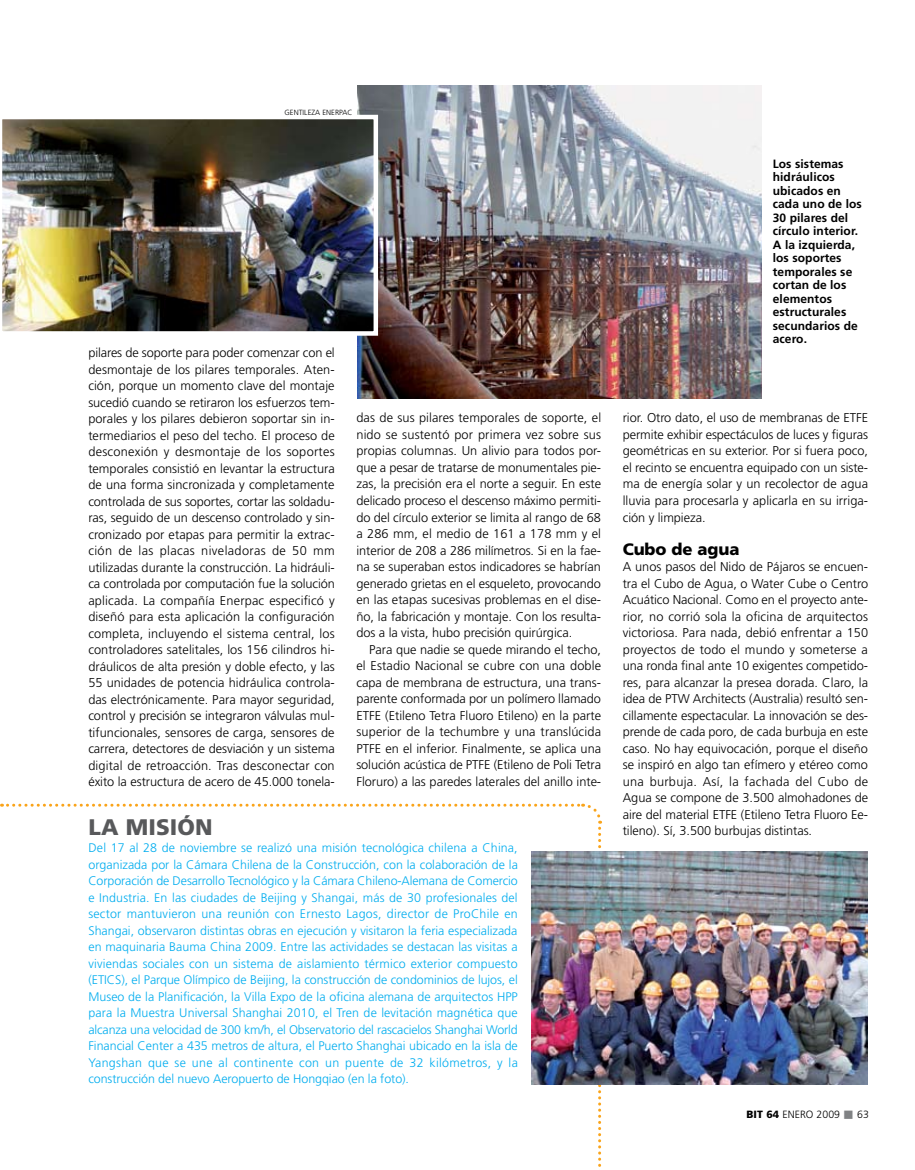
<style>
.page{position:relative;width:915px;height:1170px;background:#fff}
.page>*{position:absolute;margin:0;border:0;box-sizing:border-box;transform-origin:0 0}
.t1{font:900 22.5px "Frutiger";letter-spacing:.005em;color:#58595b}
.t2{font:900 16.5px "Frutiger";letter-spacing:-.005em;color:#000}
.t3{font:300 12.75px/16.5px "Frutiger";letter-spacing:-.005em;color:#000;text-align:justify}
.t4{font:300 12.45px/16.5px "Frutiger";color:#00adef;text-align:justify}
.t5{font:700 12px/13.5px "Frutiger";letter-spacing:.005em;color:#000}
.t6{font:300 10.5px "Frutiger";letter-spacing:.005em;color:#000}
.t7{font:300 7.5px "Frutiger";letter-spacing:.005em;color:#000}
.s1{font-weight:900}
.s2{color:#808284}
</style>
<div class="page">
<svg style="left:2px;top:803px;width:600px;height:364px"></svg>
<img style="left:531px;top:851px;width:336px;height:233px">
<img style="left:357px;top:85px;width:404px;height:313px">
<img style="left:2px;top:115px;width:376px;height:221px">
<p class="t7" style="left:284px;top:109px;width:70px">Gentileza enerpac</p>
<p class="t3" style="left:88px;top:344px;width:248px">pilares de soporte para poder comenzar con el desmontaje de los pilares temporales. Aten&shy;ción, porque un momento clave del montaje sucedió cuando se retiraron los esfuerzos tem&shy;porales y los pilares debieron soportar sin in&shy;termediarios el peso del techo. El proceso de desconexión y desmontaje de los soportes temporales consistió en levantar la estructura de una forma sincronizada y completamente controlada de sus soportes, cortar las soldadu&shy;ras, seguido de un descenso controlado y sin&shy;cronizado por etapas para permitir la extrac&shy;ción de las placas niveladoras de 50 mm utilizadas durante la construcción. La hidráuli&shy;ca controlada por computación fue la solución aplicada. La compañía Enerpac especificó y diseñó para esta aplicación la configuración completa, incluyendo el sistema central, los controladores satelitales, los 156 cilindros hi&shy;dráulicos de alta presión y doble efecto, y las 55 unidades de potencia hidráulica controla&shy;das electrónicamente. Para mayor seguridad, control y precisión se integraron válvulas mul&shy;tifuncionales, sensores de carga, sensores de carrera, detectores de desviación y un sistema digital de retroacción. Tras desconectar con éxito la estructura de acero de 45.000 tonela-</p>
<p class="t3" style="left:356px;top:410px;width:246px">das de sus pilares temporales de soporte, el nido se sustentó por primera vez sobre sus propias columnas. Un alivio para todos por&shy;que a pesar de tratarse de monumentales pie&shy;zas, la precisión era el norte a seguir. En este delicado proceso el descenso máximo permiti&shy;do del círculo exterior se limita al rango de 68 a 286 mm, el medio de 161 a 178 mm y el interior de 208 a 286 milímetros. Si en la fae&shy;na se superaban estos indicadores se habrían generado grietas en el esqueleto, provocando en las etapas sucesivas problemas en el dise&shy;ño, la fabricación y montaje. Con los resulta&shy;dos a la vista, hubo precisión quirúrgica.</p>
<p class="t3" style="left:356px;top:641px;width:246px;text-indent:13px">Para que nadie se quede mirando el techo, el Estadio Nacional se cubre con una doble capa de membrana de estructura, una trans&shy;parente conformada por un polímero llamado ETFE (Etileno Tetra Fluoro Etileno) en la parte superior de la techumbre y una translúcida PTFE en el inferior. Finalmente, se aplica una solución acústica de PTFE (Etileno de Poli Tetra Floruro) a las paredes laterales del anillo inte-</p>
<h1 class="t1" style="left:88px;top:813px;width:126px">La misión</h1>
<p class="t4" style="left:88px;top:839px;width:431px">Del 17 al 28 de noviembre se realizó una misión tecnológica chilena a China, organizada por la Cámara Chilena de la Construcción, con la colaboración de la Corporación de Desarrollo Tecnológico y la Cámara Chileno-Alemana de Comercio e Industria. En las ciudades de Beijing y Shangai, más de 30 profesionales del sector mantuvieron una reunión con Ernesto Lagos, director de ProC hile en Shangai, observaron distintas obras en ejecución y visitaron la feria especializada en maquinaria Bauma China 2009. Entre las actividades se destacan las visitas a viviendas sociales con un sistema de aislamiento térmico exterior compuesto (ETICS</p>
<p class="t4" style="left:88px;top:971px;width:431px;text-align:left;text-indent:33px">), el Parque Olímpico de Beijing, la construcción de condominios de lujos, el M useo de la Planificación, la Villa Expo de la oficina alemana de arquitectos HPP para la M uestra Universal Shanghai 2010, el Tren de levitación magnética que alcanza una velocidad de 300 km/h, el Observatorio del rascacielos Shanghai World Financial Center a 435 metros de altura, el Puerto Shanghai ubicado en la isla de Yangshan que se une al continente con un puente de 32 kilómetros, y la construcción del nuevo Aeropuerto de Hongqiao (en la foto).</p>
<p class="t5" style="left:772px;top:157px;width:90px">Los sistemas hidráulicos ubicados en cada uno de los<br>30 pilares del círculo interior.<br>A la izquierda, los soportes temporales se cortan de los elementos estructurales secundarios de acero.</p>
<p class="t3" style="left:622px;top:410px;width:247px;text-align:left">rior. Otro dato, el uso de membranas de ETFE permite exhibir espectáculos de luces y figuras geométricas en su exterior. Por si fuera poco, el recinto se encuentra equipado con un siste&shy;ma de energía solar y un recolector de agua lluvia para procesarla y aplicarla en su irriga&shy;ción y limpieza.</p>
<p class="t2" style="left:622px;top:538px;width:118px">Cubo de agua</p>
<p class="t3" style="left:622px;top:558px;width:247px">A unos pasos del Nido de Pájaros se encuen&shy;tra el C ubo de Agua, o Water C ube o Centro Acuático Nacional. C omo en el proyecto ante&shy;rior, no corrió sola la oficina de arquitectos victoriosa. Para nada, debió enfrentar a 150 proyectos de todo el mundo y someterse a una ronda final ante 10 exigentes competido&shy;res, para alcanzar la presea dorada. C laro, la idea de PTW</p>
<p class="t3" style="left:622px;top:690px;width:247px;text-indent:70px">Architects (Australia) resultó sen&shy;cillamente espectacular. La innovación se des&shy;prende de cada poro, de cada burbuja en este caso. No hay equivocación, porque el diseño se inspiró en algo tan efímero y etéreo como una burbuja. Así, la fachada del C ubo de Agua se compone de 3.500 almohadones de aire del material ETFE (Etileno Tetra Fluoro Ee&shy;tileno). Sí, 3.500 burbujas distintas.</p>
<p class="t6" style="left:746px;top:1108px;width:124px"><span class="s1">BIT 64</span> enero 2009 <span class="s2">■</span> 63</p>
</div>
